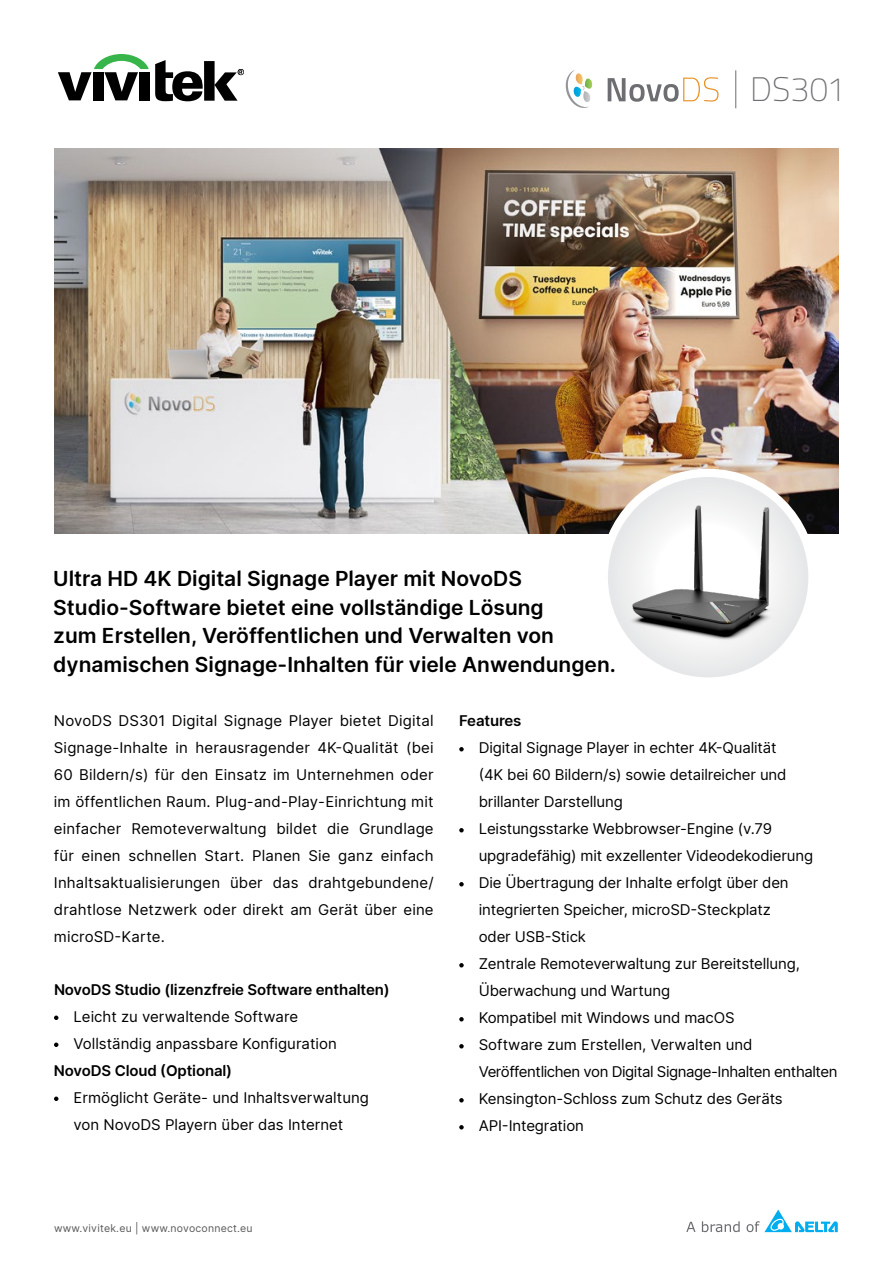
<style>
.page{position:relative;width:893px;height:1263px;background:#fff}
.page>*{position:absolute;margin:0;border:0;box-sizing:border-box;transform-origin:0 0}
.t1{font:100 33.9px "Titillium";color:#6d6e71}
.t2{font:600 21px/28.5px "Delta Sans";color:#000}
.t3{font:15px/27px "Delta Sans";letter-spacing:-.01em;color:#000}
.t4{font:600 15px "Delta Sans";letter-spacing:-.01em;color:#000}
.t5{font:10.5px "Delta Sans";letter-spacing:.02em;color:#58595b}
</style>
<div class="page">
<img style="left:54px;top:149px;width:785px;height:384px">
<div style="left:139px;top:72px;width:11px;height:28px;background:#000"></div>
<svg style="left:58px;top:54px;width:91px;height:46px"></svg>
<svg style="left:155px;top:60px;width:89px;height:41px"></svg>
<img style="left:611px;top:478px;width:201px;height:199px">
<div style="left:600px;top:469px;width:217px;height:217px;border:8px solid #fff;border-radius:50%"></div>
<svg style="left:686px;top:1222px;width:9px;height:10px"></svg>
<svg style="left:702px;top:1221px;width:38px;height:11px"></svg>
<svg style="left:747px;top:1209px;width:91px;height:23px"></svg>
<hr style="left:735px;top:70px;width:1px;height:38px;background:#6d6e71">
<svg style="left:565px;top:70px;width:28px;height:38px"></svg>
<svg style="left:608px;top:77px;width:110px;height:25px"></svg>
<svg style="left:459px;top:747px;width:5px;height:4px"></svg>
<svg style="left:459px;top:828px;width:5px;height:4px"></svg>
<svg style="left:459px;top:882px;width:5px;height:4px"></svg>
<svg style="left:459px;top:963px;width:5px;height:4px"></svg>
<svg style="left:459px;top:1017px;width:5px;height:4px"></svg>
<svg style="left:459px;top:1044px;width:5px;height:4px"></svg>
<svg style="left:459px;top:1098px;width:5px;height:4px"></svg>
<svg style="left:459px;top:1125px;width:5px;height:4px"></svg>
<svg style="left:54px;top:1015px;width:4px;height:5px"></svg>
<svg style="left:54px;top:1042px;width:4px;height:5px"></svg>
<svg style="left:54px;top:1096px;width:4px;height:5px"></svg>
<h1 class="t1" style="left:750px;top:65px;width:97px">DS301</h1>
<h2 class="t2" style="left:53px;top:564px;width:564px">Ultra HD 4K Digital Signage Player mit NovoDS Studio-Software bietet eine vollständige Lösung<br>zum Erstellen, Veröffentlichen und Verwalten von dynamischen Signage-Inhalten für viele Anwendungen.</h2>
<p class="t3" style="left:54px;top:707px;width:381px;text-align:justify">NovoDS DS301 Digital Signage Player bietet Digital Signage-Inhalte in herausragender 4K-Qualität (bei 60 Bildern/s) für den Einsatz im Unternehmen oder im öffentlichen Raum. Plug-and-Play-Einrichtung mit einfacher Remoteverwaltung bildet die Grundlage für einen schnellen Start. Planen Sie ganz einfach Inhaltsaktualisierungen über das drahtgebundene/ drahtlose Netzwerk oder direkt am Gerät über eine microSD-Karte.</p>
<p class="t4" style="left:459px;top:709px;width:64px">Features</p>
<p class="t3" style="left:479px;top:734px;width:360px">Digital Signage Player in echter 4K-Qualität<br>(4K bei 60 Bildern/s) sowie detailreicher und brillanter Darstellung<br>Leistungsstarke Webbrowser-Engine (v.79 upgradefähig) mit exzellenter Videodekodierung Die Übertragung der Inhalte erfolgt über den integrierten Speicher, microSD-Steckplatz<br>oder USB-Stick<br>Zentrale Remoteverwaltung zur Bereitstellung, Überwachung und Wartung<br>Kompatibel mit Windows und macOS<br>Software zum Erstellen, Verwalten und Veröffentlichen von Digital Signage-Inhalten enthalten Kensington-Schloss zum Schutz des Geräts API-Integration</p>
<p class="t4" style="left:54px;top:978px;width:337px">NovoDS Studio (lizenzfreie Software enthalten)</p>
<p class="t3" style="left:73px;top:1002px;width:265px">Leicht zu verwaltende Software<br>Vollständig anpassbare Konfiguration</p>
<p class="t4" style="left:54px;top:1059px;width:180px">NovoDS Cloud (Optional)</p>
<p class="t3" style="left:73px;top:1083px;width:297px">Ermöglicht Geräte- und Inhaltsverwaltung von NovoDS Playern über das Internet</p>
<p class="t5" style="left:54px;top:1221px;width:200px">www.vivitek.eu | www.novoconnect.eu</p>
</div>
